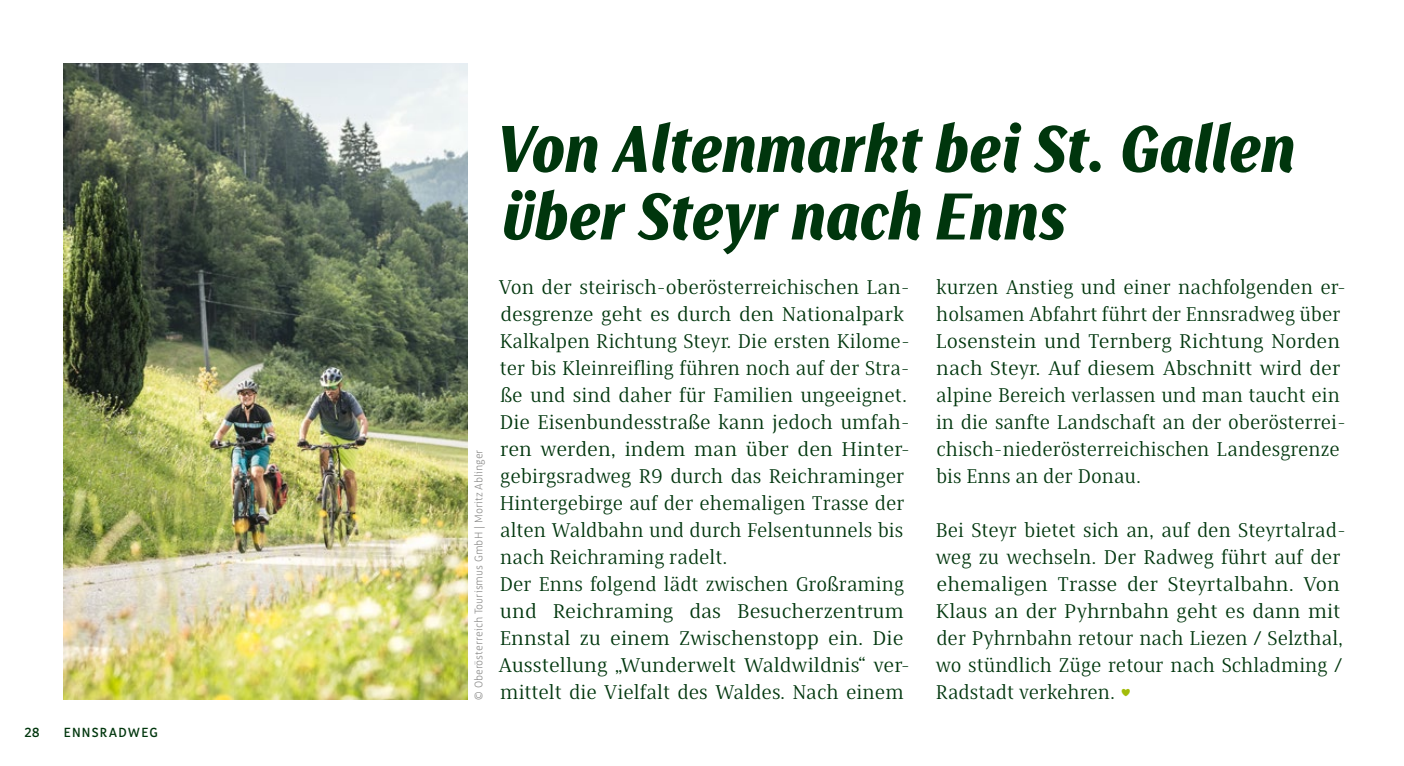
<style>
.page{position:relative;width:1404px;height:766px;background:#fff}
.page>*{position:absolute;margin:0;border:0;box-sizing:border-box;transform-origin:0 0}
.t1{font:italic 900 67.5px/67.5px "Saya Semi Sans FY";color:#00360d}
.t2{font:20.25px/27px "Saya Serif FY";color:#00360d}
.t3{font:500 13.5px "Saya FY";letter-spacing:.09em;color:#00360d}
.t4{font:300 11.25px "Saya FY";color:#878786}
.s1{color:#a2bc09}
</style>
<div class="page">
<img style="left:64px;top:64px;width:404px;height:635px">
<p class="t3" style="left:24px;top:724px;width:17px">28</p>
<p class="t3" style="left:64px;top:724px;width:96px">ENNSRADWEG</p>
<p class="t4" style="left:472px;top:699px;width:251px;rotate:-90deg">© Oberösterreich Tourismus GmbH | Moritz Ablinger</p>
<h1 class="t1" style="left:496px;top:113px;width:800px">Von Altenmarkt bei St. Gallen über Steyr nach Enns</h1>
<p class="t2" style="left:498px;top:273px;width:413px">Von der steirisch-oberösterreichischen Lan&shy;desgrenze geht es durch den Nationalpark Kalkalpen Richtung Steyr. Die ersten Kilome&shy;ter bis Kleinreifling führen noch auf der Stra&shy;ße und sind daher für Familien ungeeignet.<br>Die Eisenbundesstraße kann jedoch umfah&shy;ren werden, indem man über den Hinter&shy;gebirgsradweg R9 durch das Reichraminger Hintergebirge auf der ehemaligen Trasse der alten Waldbahn und durch Felsentunnels bis nach Reichraming radelt.<br>Der Enns folgend lädt zwischen Großraming und Reichraming das Besucherzentrum Ennstal zu einem Zwischenstopp ein. Die Ausstellung „Wunderwelt Waldwildnis“ ver&shy;mittelt die Vielfalt des Waldes. Nach einem</p>
<p class="t2" style="left:935px;top:273px;width:411px">kurzen Anstieg und einer nachfolgenden er&shy;holsamen Abfahrt führt der Ennsradweg über Losenstein und Ternberg Richtung Norden nach Steyr. Auf diesem Abschnitt wird der alpine Bereich verlassen und man taucht ein in die sanfte Landschaft an der oberösterrei&shy;chisch-niederösterreichischen Landesgrenze bis Enns an der Donau.</p>
<p class="t2" style="left:935px;top:516px;width:411px">Bei Steyr bietet sich an, auf den Steyrtalrad&shy;weg zu wechseln. Der Radweg führt auf der ehemaligen Trasse der Steyrtalbahn. Von Klaus an der Pyhrnbahn geht es dann mit der Pyhrnbahn retour nach Liezen / Selzthal, wo stündlich Züge retour nach Schladming /</p>
<p class="t2" style="left:935px;top:677px;width:198px">Radstadt verkehren. <span class="s1">♥</span></p>
</div>
